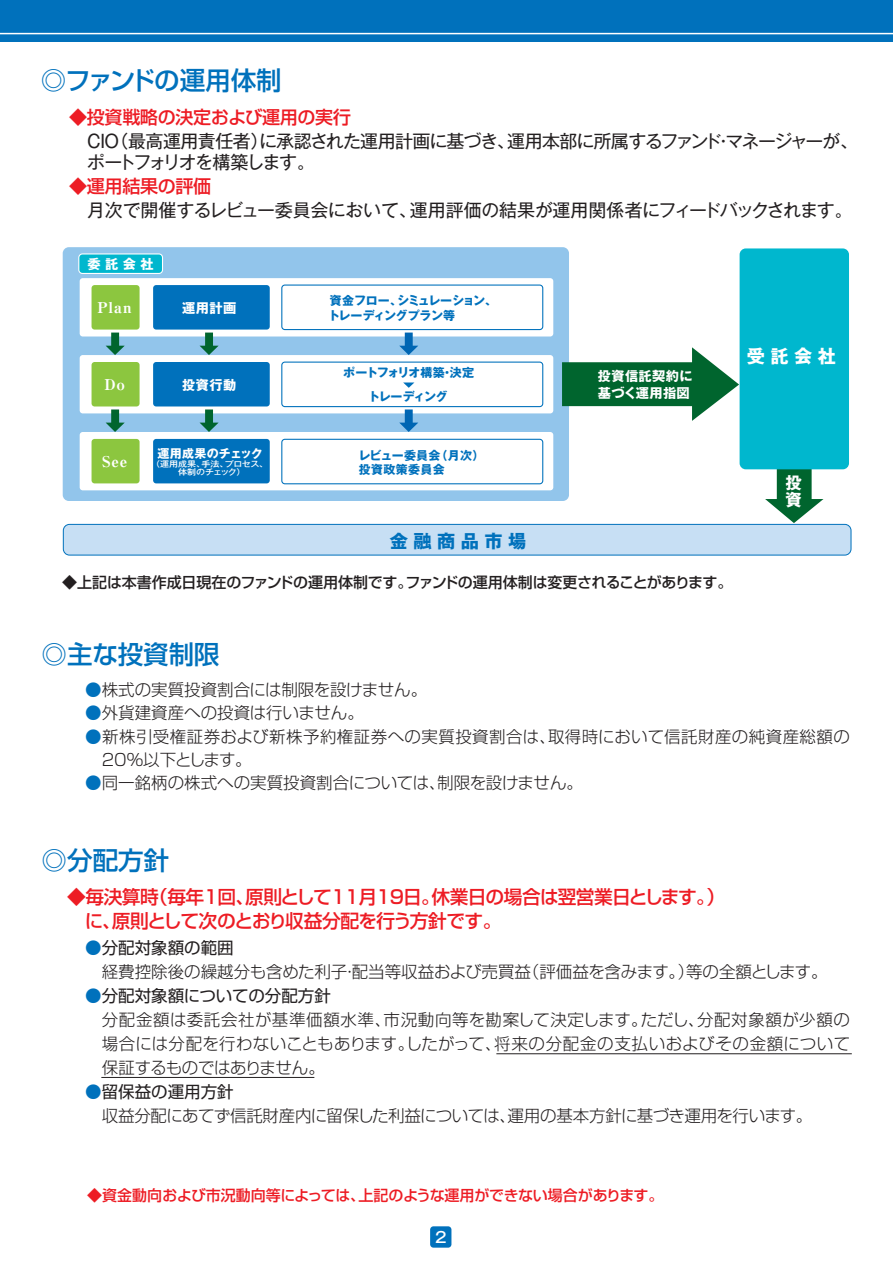
<style>
.page{position:relative;width:893px;height:1263px;background:#fff}
.page>*{position:absolute;margin:0;border:0;box-sizing:border-box;transform-origin:0 0}
.t1{font:25.5px "Shin Go Pro Medium 90 pv RKSJ H";color:#0071bc}
.t2{font:25.5px "Shin Go Pro Medium 90 pv RKSJ H";letter-spacing:-.02em;color:#0071bc}
.t3{font:18.75px/24px "Shin Go Pro Medium 90 pv RKSJ H";letter-spacing:-.04em;color:#ed1c24}
.t4{font:18.15px "Gothic MB101 Pro Bold 90 pv RKSJ H";letter-spacing:.3em;color:#0071bc}
.t5{font:18.15px "Gothic MB101 Pro Bold 90 pv RKSJ H";color:#fff}
.t6{font:18px/21px "Gothic MB101 Pro Regular 90 pv RKSJ H";letter-spacing:-.055em;color:#231f20}
.t7{font:18px "Gothic MB101 Pro Regular 90 pv RKSJ H";letter-spacing:-.015em;color:#231f20}
.t8{font:18px "Shin Go Pro Medium 90 pv RKSJ H";letter-spacing:-.015em;color:#ed1c24}
.t9{font:16.5px/24px "Shin Go Pro Light 90 pv RKSJ H";color:#231f20;text-align:justify}
.t10{font:16.5px/23.2px "Shin Go Pro Light 90 pv RKSJ H";letter-spacing:.025em;color:#231f20}
.t11{font:16.5px "Shin Go Pro Light 90 pv RKSJ H";letter-spacing:-.03em;color:#231f20}
.t12{font:16.5px "Shin Go Pro Regular 90 pv RKSJ H";color:#231f20}
.t13{font:16.5px/17px "Gothic MB101 Pro Bold 90 pv RKSJ H";color:#fff}
.t14{font:15px "Shin Go Pro Medium 90 pv RKSJ H";letter-spacing:-.015em;color:#231f20}
.t15{font:15px "Shin Go Pro Medium 90 pv RKSJ H";letter-spacing:-.01em;color:#ed1c24}
.t16{font:15px "Gothic MB101 Pro Medium 90 pv RKSJ H";color:#fff}
.t17{font:14.85px "Ryumin Pro Heavy 90 pv RKSJ H";letter-spacing:.05em;color:#fff}
.t18{font:13.2px/16.5px "Gothic MB101 Pro Bold 90 pv RKSJ H";letter-spacing:.025em;color:#fff}
.t19{font:12px/14.4px "Gothic MB101 Pro Bold 90 pv RKSJ H";letter-spacing:-.02em;color:#0071bc}
.t20{font:12px/23.7px "Gothic MB101 Pro Bold 90 pv RKSJ H";letter-spacing:-.085em;color:#0071bc;text-align:center}
.t21{font:12px/14.4px "Gothic MB101 Pro Bold 90 pv RKSJ H";letter-spacing:.025em;color:#0071bc}
.t22{font:12px "Gothic MB101 Pro Bold 90 pv RKSJ H";letter-spacing:.025em;color:#fff}
.t23{font:8.1px/8.7px "Gothic MB101 Pro Medium 90 pv RKSJ H";letter-spacing:-.01em;color:#fff;text-align:center;scale:1.11 1}
.s1{font-family:"Shin Go Pro Regular 90 pv RKSJ H"}
.s2{color:#0071bc}
.s3{font-family:"Shin Go Pro Light 90 pv RKSJ H";color:#0071bc}
</style>
<div class="page">
<div style="left:430px;top:1226px;width:21px;height:21px;background:#0071bc;border-radius:3px"></div>
<div style="left:0;top:0;width:893px;height:34px;background:#0071bc"></div>
<div style="left:0;top:34px;width:893px;height:8px;background:#0071bc"></div>
<hr style="left:0;top:33px;width:893px;height:1px;background:#fff">
<div style="left:63px;top:247px;width:506px;height:254px;background:#92c5eb;border-radius:6px"></div>
<div style="left:63px;top:524px;width:788px;height:31px;background:#c7dff4;border-radius:6px"></div>
<div style="left:63px;top:524px;width:788px;height:31px;border:1px solid #0071bc;border-radius:6px"></div>
<div style="left:80px;top:278px;width:473px;height:58px;background:#fff;border-radius:3px"></div>
<div style="left:92px;top:285px;width:48px;height:45px;background:#8cc63f;border-radius:3px"></div>
<div style="left:153px;top:285px;width:117px;height:45px;background:#0071bc;border-radius:3px"></div>
<div style="left:281px;top:284px;width:262px;height:46px;border:1px solid #0071bc;border-radius:3px"></div>
<svg style="left:765px;top:469px;width:58px;height:54px"></svg>
<svg style="left:562px;top:347px;width:177px;height:74px"></svg>
<div style="left:80px;top:355px;width:473px;height:58px;background:#fff;border-radius:3px"></div>
<svg style="left:106px;top:409px;width:19px;height:23px"></svg>
<svg style="left:200px;top:409px;width:19px;height:23px"></svg>
<svg style="left:399px;top:409px;width:19px;height:23px"></svg>
<div style="left:92px;top:362px;width:48px;height:44px;background:#8cc63f;border-radius:3px"></div>
<div style="left:153px;top:362px;width:117px;height:44px;background:#0071bc;border-radius:3px"></div>
<svg style="left:403px;top:382px;width:11px;height:6px"></svg>
<div style="left:281px;top:362px;width:262px;height:45px;border:1px solid #0071bc;border-radius:3px"></div>
<svg style="left:106px;top:333px;width:19px;height:22px"></svg>
<svg style="left:200px;top:333px;width:19px;height:22px"></svg>
<svg style="left:399px;top:333px;width:19px;height:22px"></svg>
<div style="left:80px;top:432px;width:473px;height:58px;background:#fff;border-radius:3px"></div>
<div style="left:92px;top:439px;width:48px;height:44px;background:#8cc63f;border-radius:3px"></div>
<div style="left:153px;top:439px;width:117px;height:44px;background:#0071bc;border-radius:3px"></div>
<div style="left:281px;top:439px;width:262px;height:45px;border:1px solid #0071bc;border-radius:3px"></div>
<div style="left:78px;top:253px;width:85px;height:21px;border:2px solid #fff;border-radius:3px"></div>
<div style="left:79px;top:254px;width:83px;height:19px;background:#00b7ce;border-radius:3px"></div>
<div style="left:740px;top:248px;width:109px;height:221px;background:#00b7ce;border-radius:6px"></div>
<hr style="left:496px;top:1053px;width:356px;height:1px;background:#231f20">
<hr style="left:101px;top:1077px;width:213px;height:1px;background:#231f20">
<h1 class="t2" style="left:41px;top:71px;width:242px">◎ファンドの運用体制</h1>
<p class="t8" style="left:69px;top:110px;width:283px">◆投資戦略の決定および運用の実行</p>
<p class="t6" style="left:87px;top:133px;width:772px">CIO（最高運用責任者）に承認された運用計画に基づき、運用本部に所属するファンド・マネージャーが、ポートフォリオを構築します。</p>
<p class="t8" style="left:69px;top:179px;width:143px">◆運用結果の評価</p>
<p class="t7" style="left:87px;top:203px;width:758px">月次で開催するレビュー委員会において、運用評価の結果が運用関係者にフィードバックされます｡</p>
<p class="t18" style="left:88px;top:258px;width:68px">委 託 会 社</p>
<p class="t17" style="left:98px;top:302px;width:36px">Plan</p>
<p class="t18" style="left:182px;top:302px;width:55px">運用計画</p>
<p class="t19" style="left:328px;top:295px;width:171px">資金フロー、シミュレーション、トレーディングプラン等</p>
<p class="t17" style="left:104px;top:379px;width:22px">Do</p>
<p class="t18" style="left:182px;top:379px;width:55px">投資行動</p>
<p class="t20" style="left:343px;top:362px;width:132px">ポートフォリオ構築・決定トレーディング</p>
<p class="t17" style="left:102px;top:456px;width:26px">See</p>
<p class="t22" style="left:157px;top:449px;width:107px">運用成果のチェック</p>
<p class="t23" style="left:151px;top:460px;width:107px">（運用成果、手法、プロセス、体制のチェック）</p>
<p class="t21" style="left:358px;top:449px;width:128px">レビュー委員会（月次）投資政策委員会</p>
<p class="t4" style="left:390px;top:534px;width:138px">金融商品市場</p>
<p class="t18" style="left:598px;top:370px;width:96px">投資信託契約に基づく運用指図</p>
<p class="t14" style="left:62px;top:577px;width:672px"><span class="s1">◆</span>上記は本書作成日現在のファンドの運用体制です。ファンドの運用体制は変更されることがあります。</p>
<h1 class="t1" style="left:42px;top:645px;width:180px">◎主な投資制限</h1>
<p class="t5" style="left:747px;top:349px;width:91px">受託会社</p>
<p class="t13" style="left:785px;top:476px;width:18px">投資</p>
<p class="t9" style="left:85px;top:680px;width:343px"><span class="s2">●</span>株式の実質投資割合には制限を設けません。</p>
<p class="t9" style="left:85px;top:703px;width:280px"><span class="s2">●</span>外貨建資産への投資は行いません。</p>
<p class="t10" style="left:102px;top:727px;width:750px;text-indent:-17px"><span class="s2">●</span>新株引受権証券および新株予約権証券への実質投資割合は、取得時において信託財産の純資産総額の<br>20％以下とします。</p>
<p class="t9" style="left:85px;top:773px;width:499px"><span class="s2">●</span>同一銘柄の株式への実質投資割合については、制限を設けません。</p>
<h1 class="t1" style="left:42px;top:850px;width:129px">◎分配方針</h1>
<p class="t3" style="left:67px;top:888px;width:660px">◆毎決算時（毎年1回、原則として11月19日。休業日の場合は翌営業日とします。）　に、原則として次のとおり収益分配を行う方針です。</p>
<p class="t12" style="left:85px;top:942px;width:150px"><span class="s3">●</span>分配対象額の範囲</p>
<p class="t9" style="left:102px;top:962px;width:727px">経費控除後の繰越分も含めた利子・配当等収益および売買益（評価益を含みます。）等の全額とします。</p>
<p class="t12" style="left:85px;top:990px;width:247px"><span class="s3">●</span>分配対象額についての分配方針</p>
<p class="t9" style="left:102px;top:1010px;width:750px">分配金額は委託会社が基準価額水準、市況動向等を勘案して決定します。ただし、分配対象額が少額の場合には分配を行わないこともあります。したがって、将来の分配金の支払いおよびその金額について保証するものではありません。</p>
<p class="t12" style="left:85px;top:1086px;width:150px"><span class="s3">●</span>留保益の運用方針</p>
<p class="t11" style="left:102px;top:1110px;width:712px">収益分配にあてず信託財産内に留保した利益については、運用の基本方針に基づき運用を行います。</p>
<p class="t15" style="left:87px;top:1190px;width:578px">◆資金動向および市況動向等によっては、上記のような運用ができない場合があります。</p>
<p class="t16" style="left:435px;top:1231px;width:13px">2</p>
</div>
